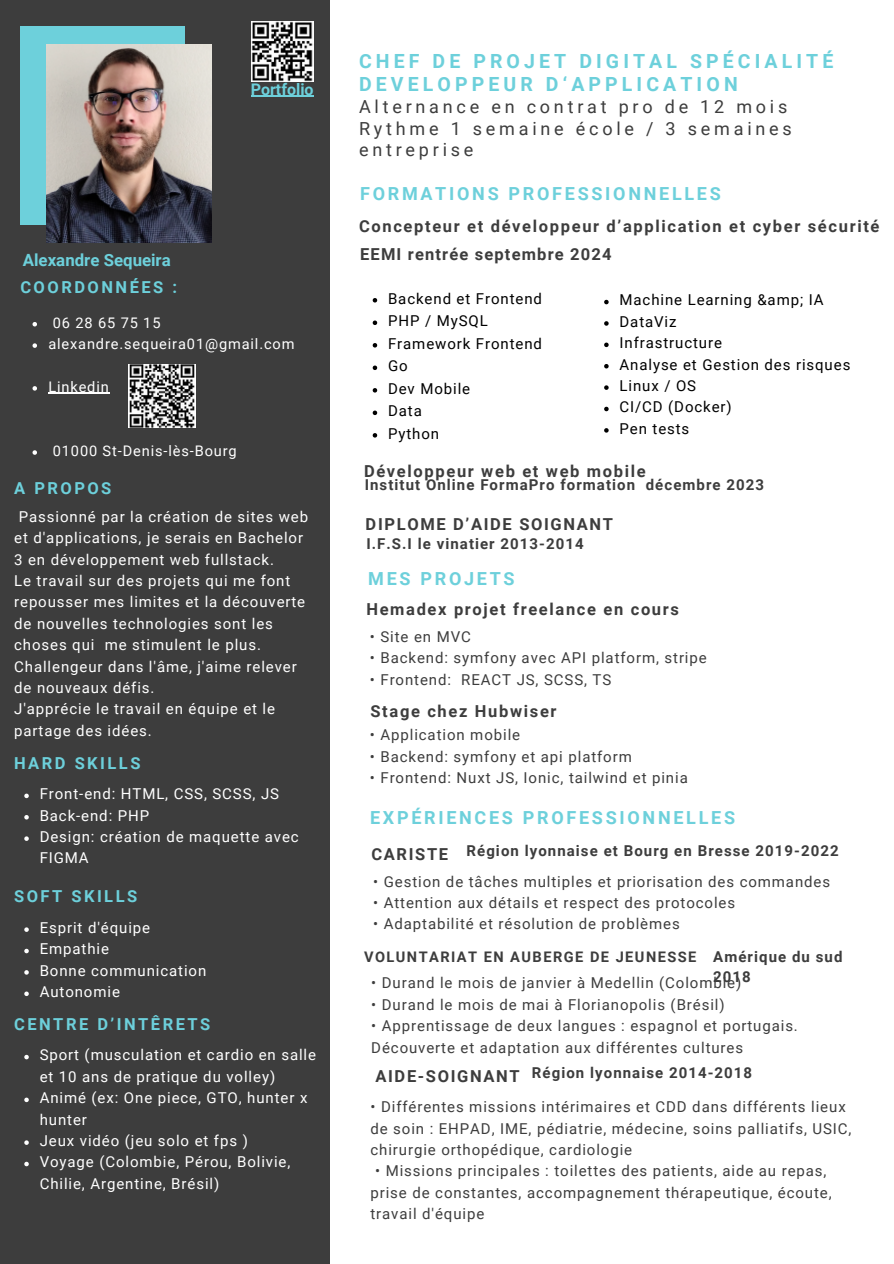
<style>
.page{position:relative;width:894px;height:1264px;background:#fff}
.page>*{position:absolute;margin:0;border:0;box-sizing:border-box;transform-origin:0 0}
.t1{font:700 19.5px/22.5px "Roboto";letter-spacing:.21em;color:#6dd0db}
.t2{font:18px/21.3px "Roboto";letter-spacing:.21em;color:#3d3d3d}
.t3{font:700 18px "Roboto";letter-spacing:.15em;color:#6dd0db}
.t4{font:700 16.8px "Roboto";color:#6dd0db}
.t5{font:700 16.5px "Roboto";letter-spacing:.1em;color:#3d3d3d}
.t6{font:700 16.5px "Roboto";letter-spacing:.15em;color:#6dd0db}
.t7{font:700 16.5px "Roboto";letter-spacing:.07em;color:#3d3d3d}
.t8{font:700 16.05px "Roboto";color:#6dd0db}
.t9{font:15px/21.3px "Roboto";letter-spacing:.06em;color:#3d3d3d}
.t10{font:15px/21.3px "Roboto";letter-spacing:.06em;color:#fff}
.t11{font:15px "Roboto";letter-spacing:.06em;color:#000}
.t12{font:700 15px/20.2px "Roboto";letter-spacing:.07em;color:#3d3d3d}
.t13{font:14.55px "Roboto";letter-spacing:.06em;color:#fff}
.t14{font:700 14.55px "Roboto";letter-spacing:.1em;color:#3d3d3d}
</style>
<div class="page">
<div style="left:0;top:0;width:329px;height:1263px;background:#3d3d3d"></div>
<div style="left:20px;top:26px;width:165px;height:198px;background:#6dd0db"></div>
<img style="left:47px;top:44px;width:164px;height:198px">
<img style="left:251px;top:21px;width:62px;height:61px">
<img style="left:129px;top:364px;width:66px;height:63px">
<svg style="left:32px;top:322px;width:5px;height:4px"></svg>
<svg style="left:32px;top:343px;width:5px;height:5px"></svg>
<svg style="left:32px;top:386px;width:5px;height:4px"></svg>
<hr style="left:57px;top:393px;width:53px;height:1px;background:#fff">
<svg style="left:32px;top:450px;width:5px;height:5px"></svg>
<svg style="left:24px;top:793px;width:5px;height:5px"></svg>
<svg style="left:24px;top:815px;width:5px;height:4px"></svg>
<svg style="left:24px;top:836px;width:5px;height:4px"></svg>
<svg style="left:24px;top:927px;width:5px;height:4px"></svg>
<svg style="left:24px;top:948px;width:5px;height:5px"></svg>
<svg style="left:24px;top:970px;width:5px;height:4px"></svg>
<svg style="left:24px;top:991px;width:5px;height:5px"></svg>
<svg style="left:24px;top:1054px;width:5px;height:5px"></svg>
<svg style="left:24px;top:1097px;width:5px;height:5px"></svg>
<svg style="left:24px;top:1140px;width:5px;height:4px"></svg>
<svg style="left:24px;top:1161px;width:5px;height:5px"></svg>
<hr style="left:251px;top:96px;width:62px;height:1px;background:#6dd0db">
<svg style="left:372px;top:298px;width:5px;height:4px"></svg>
<svg style="left:372px;top:320px;width:5px;height:5px"></svg>
<svg style="left:372px;top:343px;width:5px;height:4px"></svg>
<svg style="left:372px;top:365px;width:5px;height:5px"></svg>
<svg style="left:372px;top:388px;width:5px;height:4px"></svg>
<svg style="left:372px;top:410px;width:5px;height:5px"></svg>
<svg style="left:372px;top:433px;width:5px;height:4px"></svg>
<svg style="left:604px;top:300px;width:4px;height:4px"></svg>
<svg style="left:604px;top:321px;width:4px;height:5px"></svg>
<svg style="left:604px;top:342px;width:4px;height:5px"></svg>
<svg style="left:604px;top:364px;width:4px;height:4px"></svg>
<svg style="left:604px;top:385px;width:4px;height:5px"></svg>
<svg style="left:604px;top:407px;width:4px;height:4px"></svg>
<svg style="left:604px;top:428px;width:4px;height:4px"></svg>
<p class="t4" style="left:23px;top:250px;width:149px">Alexandre Sequeira</p>
<p class="t6" style="left:20px;top:277px;width:158px">COORDONNÉES :</p>
<h6 class="t8" style="left:251px;top:80px;width:64px">Portfolio</h6>
<h4 class="t13" style="left:53px;top:314px;width:109px">06 28 65 75 15</h4>
<h3 class="t13" style="left:48px;top:335px;width:248px">alexandre.sequeira01@gmail.com</h3>
<p class="t13" style="left:48px;top:378px;width:62px">Linkedin</p>
<p class="t13" style="left:53px;top:442px;width:185px">01000 St-Denis-lès-Bourg</p>
<p class="t6" style="left:14px;top:479px;width:99px">A PROPOS</p>
<p class="t10" style="left:14px;top:506px;width:295px;text-indent:5px">Passionné par la création de sites web et d'applications, je serais en Bachelor<br>3 en développement web fullstack.</p>
<p class="t10" style="left:14px;top:570px;width:292px">Le travail sur des projets qui me font repousser mes limites et la découverte de nouvelles technologies sont les choses qui me stimulent le plus.</p>
<p class="t10" style="left:14px;top:656px;width:284px">Challengeur dans l'âme, j'aime relever de nouveaux défis.</p>
<p class="t10" style="left:14px;top:698px;width:262px">J'apprécie le travail en équipe et le partage des idées.</p>
<p class="t6" style="left:14px;top:753px;width:128px">HARD SKILLS</p>
<p class="t10" style="left:40px;top:783px;width:241px">Front-end: HTML, CSS, SCSS, JS</p>
<p class="t10" style="left:40px;top:804px;width:111px">Back-end: PHP</p>
<h3 class="t10" style="left:40px;top:826px;width:260px">Design: création de maquette avec<br>FIGMA</h3>
<p class="t6" style="left:14px;top:887px;width:125px">SOFT SKILLS</p>
<p class="t10" style="left:40px;top:917px;width:112px">Esprit d'équipe</p>
<h1 class="t10" style="left:40px;top:938px;width:71px">Empathie</h1>
<h4 class="t10" style="left:40px;top:960px;width:168px">Bonne communication</h4>
<h4 class="t10" style="left:40px;top:981px;width:82px">Autonomie</h4>
<p class="t6" style="left:14px;top:1014px;width:197px">CENTRE D’INTÊRETS</p>
<p class="t10" style="left:40px;top:1044px;width:278px">Sport (musculation et cardio en salle et 10 ans de pratique du volley)</p>
<p class="t10" style="left:40px;top:1087px;width:269px">Animé (ex: One piece, GTO, hunter x hunter</p>
<p class="t10" style="left:40px;top:1130px;width:210px">Jeux vidéo (jeu solo et fps )</p>
<p class="t10" style="left:40px;top:1151px;width:252px">Voyage (Colombie, Pérou, Bolivie,<br>Chilie, Argentine, Brésil)</p>
<h1 class="t1" style="left:359px;top:50px;width:476px">CHEF DE PROJET DIGITAL SPÉCIALITÉ<br>DEVELOPPEUR D‘APPLICATION</h1>
<p class="t2" style="left:359px;top:96px;width:434px">Alternance en contrat pro de 12 mois<br>Rythme 1 semaine école / 3 semaines entreprise</p>
<p class="t3" style="left:360px;top:184px;width:362px">FORMATIONS PROFESSIONNELLES</p>
<h1 class="t5" style="left:359px;top:216px;width:522px">Concepteur et développeur d’application et cyber sécurité</h1>
<h6 class="t7" style="left:360px;top:244px;width:253px">EEMI rentrée septembre 2024</h6>
<h4 class="t11" style="left:388px;top:290px;width:155px">Backend et Frontend</h4>
<p class="t11" style="left:388px;top:312px;width:101px">PHP / MySQL</p>
<p class="t11" style="left:388px;top:335px;width:155px">Framework Frontend</p>
<p class="t11" style="left:388px;top:357px;width:21px">Go</p>
<h4 class="t11" style="left:388px;top:380px;width:84px">Dev Mobile</h4>
<p class="t11" style="left:388px;top:402px;width:35px">Data</p>
<p class="t11" style="left:388px;top:425px;width:53px">Python</p>
<p class="t11" style="left:619px;top:291px;width:205px">Machine Learning &amp;amp; IA</p>
<h1 class="t11" style="left:619px;top:313px;width:59px">DataViz</h1>
<h3 class="t11" style="left:619px;top:334px;width:104px">Infrastructure</h3>
<h6 class="t11" style="left:619px;top:356px;width:232px">Analyse et Gestion des risques</h6>
<p class="t11" style="left:619px;top:377px;width:78px">Linux / OS</p>
<p class="t11" style="left:619px;top:398px;width:114px">CI/CD (Docker)</p>
<p class="t11" style="left:619px;top:420px;width:71px">Pen tests</p>
<h4 class="t5" style="left:364px;top:462px;width:283px">Développeur web et web mobile</h4>
<p class="t12" style="left:364px;top:475px;width:401px">Institut Online FormaPro formation décembre 2023</p>
<p class="t5" style="left:365px;top:515px;width:249px">DIPLOME D’AIDE SOIGNANT</p>
<p class="t12" style="left:366px;top:533px;width:219px">I.F.S.I le vinatier 2013-2014</p>
<h3 class="t3" style="left:368px;top:568px;width:148px">MES PROJETS</h3>
<p class="t5" style="left:366px;top:599px;width:314px">Hemadex projet freelance en cours</p>
<h3 class="t9" style="left:370px;top:626px;width:102px">• Site en MVC</h3>
<h6 class="t9" style="left:370px;top:647px;width:338px">• Backend: symfony avec API platform, stripe</h6>
<p class="t9" style="left:370px;top:668px;width:243px">• Frontend: REACT JS, SCSS, TS</p>
<h5 class="t5" style="left:370px;top:701px;width:187px">Stage chez Hubwiser</h5>
<h6 class="t9" style="left:370px;top:724px;width:152px">• Application mobile</h6>
<p class="t9" style="left:370px;top:745px;width:263px">• Backend: symfony et api platform</p>
<p class="t9" style="left:370px;top:767px;width:319px">• Frontend: Nuxt JS, Ionic, tailwind et pinia</p>
<p class="t3" style="left:370px;top:807px;width:366px">EXPÉRIENCES PROFESSIONNELLES</p>
<h3 class="t5" style="left:371px;top:844px;width:78px">CARISTE</h3>
<p class="t12" style="left:466px;top:840px;width:373px">Région lyonnaise et Bourg en Bresse 2019-2022</p>
<p class="t9" style="left:373px;top:870px;width:458px">• Gestion de tâches multiples et priorisation des commandes</p>
<p class="t9" style="left:373px;top:892px;width:363px">• Attention aux détails et respect des protocoles</p>
<h3 class="t9" style="left:373px;top:913px;width:308px">• Adaptabilité et résolution de problèmes</h3>
<p class="t14" style="left:364px;top:948px;width:334px">VOLUNTARIAT EN AUBERGE DE JEUNESSE</p>
<p class="t12" style="left:713px;top:946px;width:131px">Amérique du sud<br>2018</p>
<p class="t9" style="left:371px;top:972px;width:371px">• Durand le mois de janvier à Medellin (Colombie)</p>
<p class="t9" style="left:371px;top:993px;width:355px">• Durand le mois de mai à Florianopolis (Brésil)</p>
<p class="t9" style="left:371px;top:1015px;width:428px">• Apprentissage de deux langues : espagnol et portugais.<br>Découverte et adaptation aux différentes cultures</p>
<p class="t5" style="left:375px;top:1066px;width:146px">AIDE-SOIGNANT</p>
<h3 class="t12" style="left:532px;top:1062px;width:222px">Région lyonnaise 2014-2018</h3>
<p class="t9" style="left:370px;top:1096px;width:482px">• Différentes missions intérimaires et CDD dans différents lieux de soin : EHPAD, IME, pédiatrie, médecine, soins palliatifs, USIC, chirurgie orthopédique, cardiologie</p>
<p class="t9" style="left:370px;top:1160px;width:462px;text-indent:5px">• Missions principales : toilettes des patients, aide au repas, prise de constantes, accompagnement thérapeutique, écoute, travail d'équipe</p>
</div>
